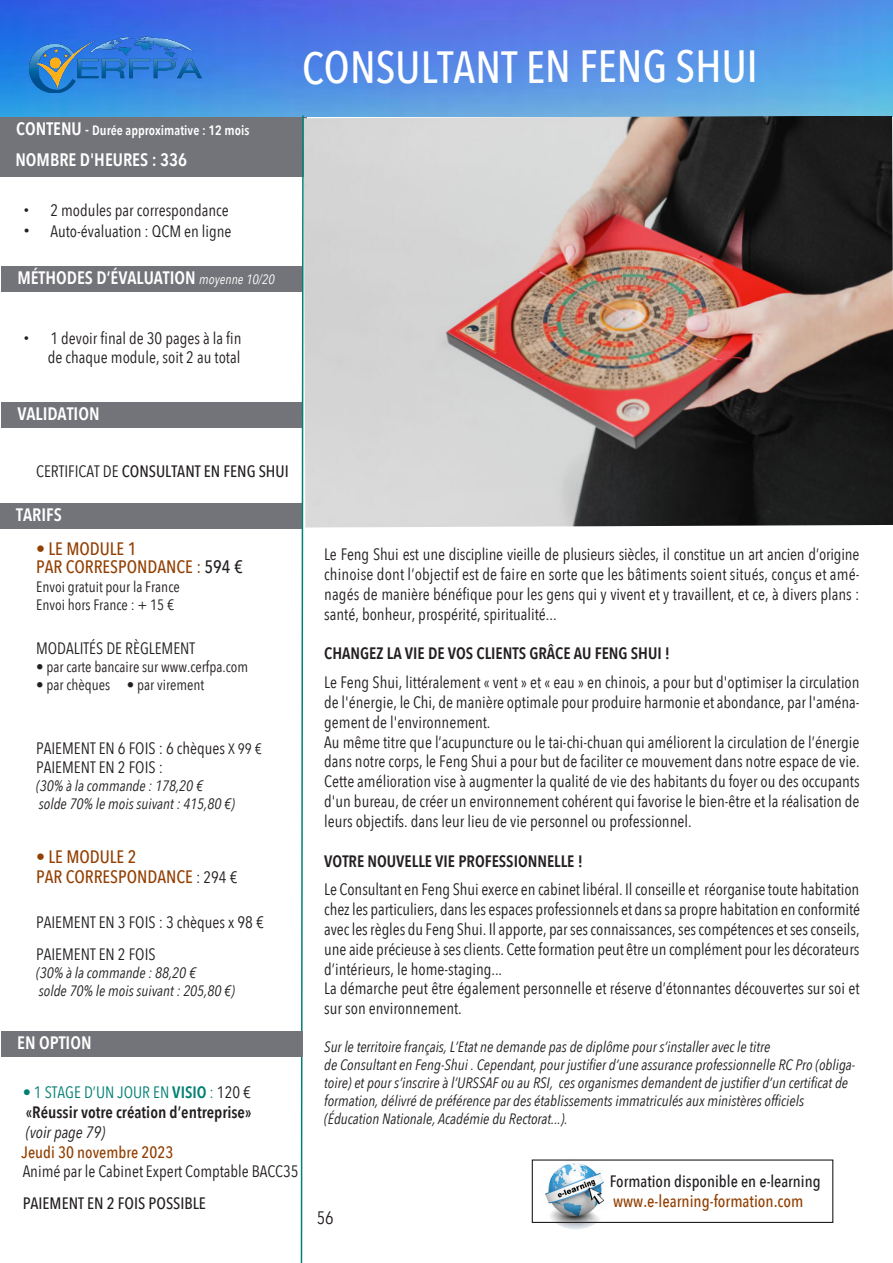
<style>
.page{position:relative;width:893px;height:1263px;background:#fff}
.page>*{position:absolute;margin:0;border:0;box-sizing:border-box;transform-origin:0 0}
.Titre_formation{font:500 45px "Avenir Next Condensed";letter-spacing:-.005em;color:#fff}
.BLOC_page_paire{font:600 18px "Avenir Next Condensed";color:#fff}
.BLOC_page_paire-2{font:500 18px "Avenir Next Condensed";color:#924003}
.t1{font:18px "Avenir Next Condensed";color:#231f20}
.t2{font:500 16.8px "Avenir Next Condensed";color:#924003}
.BLOC_page_paire-3{font:16.5px/19.8px "Avenir Next Condensed";color:#231f20;text-align:justify}
.BLOC_page_paire-4{font:600 16.5px "Avenir Next Condensed";color:#231f20}
.BLOC_page_paire-5{font:500 16.5px "Avenir Next Condensed";color:#231f20}
.t3{font:16.5px "Avenir Next Condensed";color:#008173}
.BLOC_page_paire-6{font:500 16.5px "Avenir Next Condensed";color:#924003}
.BLOC_page_paire-7{font:italic 16.5px "Avenir Next Condensed";color:#231f20}
.BLOC_page_paire-8{font:italic 15px/18px "Avenir Next Condensed";color:#231f20}
.BLOC_page_paire-9{font:15px "Avenir Next Condensed";color:#231f20}
.t4{font:600 13.5px "Avenir Next Condensed";color:#fff}
.s1{font-size:18px}
.s2{font-size:16.5px}
.s3{font-family:"Helvetica"}
.s4{font-family:"Helvetica";font-size:18px}
.s5{font-weight:400;font-style:italic;font-size:13.5px}
.s6{font-weight:400}
.s7{color:#231f20}
.s8{font-size:15px}
.s9{font-weight:400;font-size:16.5px;color:#231f20}
.s10{font-weight:600}
</style>
<div class="page">
<div style="left:1px;top:266px;width:302px;height:26px;background:#737479"></div>
<div style="left:0;top:503px;width:302px;height:25px;background:#737479"></div>
<div style="left:1px;top:402px;width:302px;height:25px;background:#737479"></div>
<div style="left:0;top:117px;width:307px;height:59px;background:#737479"></div>
<img style="left:0;top:0;width:893px;height:117px">
<img style="left:304px;top:116px;width:589px;height:411px">
<svg style="left:300px;top:114px;width:4px;height:1149px"></svg>
<img style="left:539px;top:1156px;width:73px;height:73px;border-radius:37px">
<div style="left:532px;top:1159px;width:301px;height:64px;border:1px solid #231f20"></div>
<div style="left:1px;top:1031px;width:302px;height:26px;background:#737479"></div>
<img style="left:30px;top:37px;width:172px;height:56px">
<p class="t4" style="left:16px;top:119px;width:235px"><span class="s1">CONTENU</span> <span class="s2">-</span> Durée approximative : 12 mois</p>
<p class="BLOC_page_paire" style="left:15px;top:144px;width:173px">NOMBRE D'HEURES : 336</p>
<p class="BLOC_page_paire-3" style="left:23px;top:199px;width:207px"><span class="s3">•</span> 2 modules par correspondance</p>
<p class="BLOC_page_paire-3" style="left:23px;top:221px;width:210px"><span class="s4">•</span> Auto-évaluation : QCM en ligne</p>
<p class="BLOC_page_paire" style="left:17px;top:262px;width:259px">MÉTHODES D’ÉVALUATION <span class="s5">moyenne 10/20</span></p>
<p class="BLOC_page_paire-3" style="left:23px;top:327px;width:220px"><span class="s3">•</span> 1 devoir final de 30 pages à la fin</p>
<p class="BLOC_page_paire-3" style="left:48px;top:347px;width:194px">de chaque module, soit 2 au total</p>
<p class="BLOC_page_paire" style="left:17px;top:398px;width:84px">VALIDATION</p>
<p class="Titre_formation" style="left:302px;top:40px;width:457px">CONSULTANT EN FENG SHUI</p>
<p class="BLOC_page_paire-5" style="left:36px;top:461px;width:254px"><span class="s6">CERTIFICAT DE</span> CONSULTANT EN FENG SHUI</p>
<p class="BLOC_page_paire" style="left:16px;top:499px;width:47px">TARIFS</p>
<p class="BLOC_page_paire-2" style="left:36px;top:538px;width:102px">• LE MODULE 1</p>
<p class="BLOC_page_paire-2" style="left:36px;top:556px;width:208px">PAR CORRESPONDANCE : <span class="s7">594 €</span></p>
<p class="BLOC_page_paire-9" style="left:36px;top:574px;width:145px">Envoi gratuit pour la France</p>
<p class="BLOC_page_paire-9" style="left:36px;top:592px;width:139px">Envoi hors France : + 15 €</p>
<p class="BLOC_page_paire-3" style="left:36px;top:638px;width:161px">MODALITÉS DE RÈGLEMENT</p>
<p class="BLOC_page_paire-9" style="left:36px;top:654px;width:213px">• par carte bancaire sur www.cerfpa.com</p>
<p class="BLOC_page_paire-9" style="left:36px;top:672px;width:170px">• par chèques • par virement</p>
<p class="BLOC_page_paire-3" style="left:36px;top:737px;width:227px">PAIEMENT EN 6 FOIS : 6 chèques <span class="s8">X 99 €</span></p>
<p class="BLOC_page_paire-3" style="left:36px;top:757px;width:128px">PAIEMENT EN 2 FOIS :</p>
<p class="BLOC_page_paire-8" style="left:36px;top:777px;width:168px">(30% à la commande : 178,20 €</p>
<p class="BLOC_page_paire-8" style="left:39px;top:795px;width:197px">solde 70% le mois suivant : 415,80 €)</p>
<p class="BLOC_page_paire-2" style="left:36px;top:846px;width:102px">• LE MODULE 2</p>
<p class="BLOC_page_paire-2" style="left:36px;top:866px;width:203px">PAR CORRESPONDANCE <span class="s9">: 294 €</span></p>
<p class="BLOC_page_paire-3" style="left:36px;top:912px;width:229px">PAIEMENT EN 3 FOIS : 3 chèques x 98 €</p>
<p class="BLOC_page_paire-3" style="left:36px;top:944px;width:121px">PAIEMENT EN 2 FOIS</p>
<p class="BLOC_page_paire-8" style="left:36px;top:964px;width:161px">(30% à la commande : 88,20 €</p>
<p class="BLOC_page_paire-8" style="left:39px;top:982px;width:197px">solde 70% le mois suivant : 205,80 €)</p>
<p class="BLOC_page_paire" style="left:17px;top:1027px;width:76px">EN OPTION</p>
<p class="t3" style="left:23px;top:1078px;width:230px">• 1 STAGE D’UN JOUR EN <span class="s10">VISIO</span> : <span class="s7">120 €</span></p>
<p class="BLOC_page_paire-4" style="left:26px;top:1098px;width:227px">«Réussir votre création d’entreprise»</p>
<p class="BLOC_page_paire-7" style="left:26px;top:1122px;width:81px">(voir page 79)</p>
<p class="BLOC_page_paire-6" style="left:22px;top:1142px;width:153px">Jeudi 30 novembre 2023</p>
<p class="BLOC_page_paire-3" style="left:23px;top:1161px;width:278px">Animé par le Cabinet Expert Comptable BACC35</p>
<p class="BLOC_page_paire-5" style="left:23px;top:1193px;width:185px">PAIEMENT EN 2 FOIS POSSIBLE</p>
<p class="BLOC_page_paire-3" style="left:324px;top:544px;width:537px">Le Feng Shui est une discipline vieille de plusieurs siècles, il constitue un art ancien d’origine chinoise dont l’objectif est de faire en sorte que les bâtiments soient situés, conçus et amé&shy;nagés de manière bénéfique pour les gens qui y vivent et y travaillent, et ce, à divers plans : santé, bonheur, prospérité, spiritualité...</p>
<p class="BLOC_page_paire-4" style="left:324px;top:639px;width:347px">CHANGEZ LA VIE DE VOS CLIENTS GRÂCE AU FENG SHUI !</p>
<p class="BLOC_page_paire-3" style="left:324px;top:672px;width:537px">Le Feng Shui, littéralement « vent » et « eau » en chinois, a pour but d'optimiser la circulation de l'énergie, le Chi, de manière optimale pour produire harmonie et abondance, par l'aména&shy;gement de l'environnement.</p>
<p class="BLOC_page_paire-3" style="left:324px;top:731px;width:537px">Au même titre que l’acupuncture ou le tai-chi-chuan qui améliorent la circulation de l’énergie dans notre corps, le Feng Shui a pour but de faciliter ce mouvement dans notre espace de vie.</p>
<p class="BLOC_page_paire-3" style="left:324px;top:771px;width:537px">Cette amélioration vise à augmenter la qualité de vie des habitants du foyer ou des occupants d'un bureau, de créer un environnement cohérent qui favorise le bien-être et la réalisation de leurs objectifs. dans leur lieu de vie personnel ou professionnel.</p>
<p class="BLOC_page_paire-4" style="left:324px;top:846px;width:260px">VOTRE NOUVELLE VIE PROFESSIONNELLE !</p>
<p class="BLOC_page_paire-3" style="left:324px;top:879px;width:537px">Le Consultant en Feng Shui exerce en cabinet libéral. Il conseille et réorganise toute habitation chez les particuliers, dans les espaces professionnels et dans sa propre habitation en conformité avec les règles du Feng Shui. Il apporte, par ses connaissances, ses compétences et ses conseils, une aide précieuse à ses clients. Cette formation peut être un complément pour les décorateurs d’intérieurs, le home-staging...</p>
<p class="BLOC_page_paire-3" style="left:324px;top:978px;width:537px">La démarche peut être également personnelle et réserve d’étonnantes découvertes sur soi et sur son environnement.</p>
<p class="BLOC_page_paire-8" style="left:324px;top:1038px;width:448px">Sur le territoire français, L’Etat ne demande pas de diplôme pour s’installer avec le titre</p>
<p class="BLOC_page_paire-8" style="left:324px;top:1056px;width:532px">de Consultant en Feng-Shui . Cependant, pour justifier d’une assurance professionnelle RC Pro (obliga&shy;toire) et pour s’inscrire à l’URSSAF ou au RSI, ces organismes demandent de justifier d’un certificat de formation, délivré de préférence par des établissements immatriculés aux ministères officiels</p>
<p class="BLOC_page_paire-8" style="left:324px;top:1110px;width:245px">(Éducation Nationale, Académie du Rectorat...).</p>
<p class="t1" style="left:317px;top:1202px;width:18px">56</p>
<p class="BLOC_page_paire-5" style="left:610px;top:1171px;width:212px">Formation disponible en e-learning</p>
<p class="t2" style="left:613px;top:1191px;width:192px">www.e-learning-formation.com</p>
</div>
